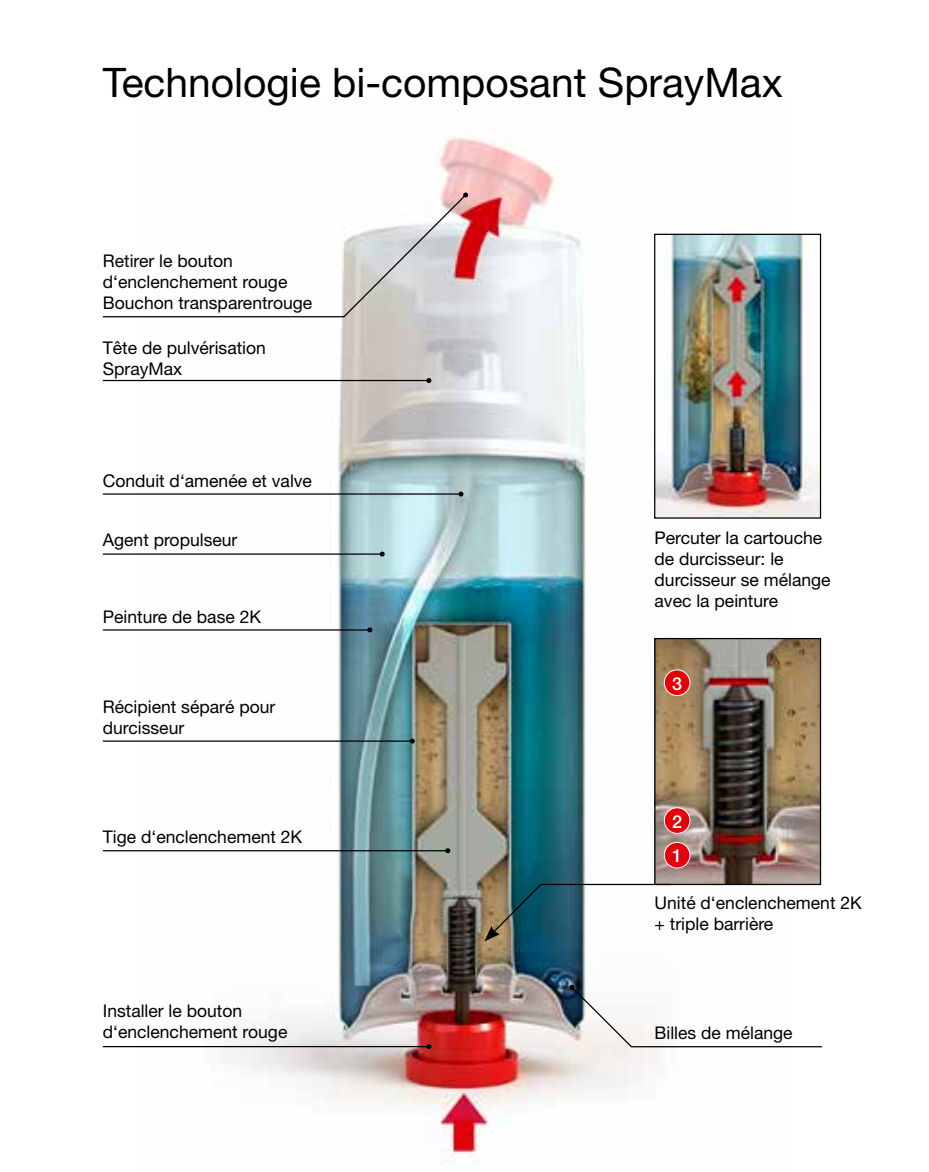
<style>
.page{position:relative;width:929px;height:1172px;background:#fff}
.page>*{position:absolute;margin:0;border:0;box-sizing:border-box;transform-origin:0 0}
.t1{font:40.75px "Helvetica Neue";color:#000}
.t2{font:500 17.75px "Helvetica Neue CE";color:#fff}
.t3{font:17.5px/21px "Helvetica Neue";color:#000}
</style>
<div class="page">
<img style="left:139px;top:136px;width:648px;height:1028px">
<img style="left:656px;top:639px;width:163px;height:243px">
<div style="left:654px;top:637px;width:167px;height:247px;border:1px solid #000"></div>
<img style="left:656px;top:236px;width:163px;height:280px">
<div style="left:654px;top:234px;width:167px;height:284px;border:1px solid #000"></div>
<div style="left:664px;top:842px;width:25px;height:25px;background:#e3000b;border-radius:50%"></div>
<div style="left:663px;top:841px;width:27px;height:27px;border:1px solid #fff;border-radius:50%"></div>
<div style="left:664px;top:807px;width:25px;height:26px;background:#e3000b;border-radius:50%"></div>
<div style="left:663px;top:807px;width:27px;height:26px;border:1px solid #fff;border-radius:50%"></div>
<div style="left:664px;top:669px;width:25px;height:26px;background:#e3000b;border-radius:50%"></div>
<div style="left:663px;top:669px;width:27px;height:26px;border:1px solid #fff;border-radius:50%"></div>
<hr style="left:103px;top:380px;width:326px;height:1px;background:#000">
<svg style="left:426px;top:378px;width:5px;height:5px"></svg>
<svg style="left:102px;top:193px;width:365px;height:125px"></svg>
<svg style="left:463px;top:192px;width:5px;height:6px"></svg>
<hr style="left:103px;top:1045px;width:326px;height:1px;background:#000">
<svg style="left:426px;top:1043px;width:5px;height:5px"></svg>
<hr style="left:103px;top:493px;width:358px;height:1px;background:#000">
<svg style="left:458px;top:491px;width:5px;height:5px"></svg>
<hr style="left:103px;top:553px;width:279px;height:1px;background:#000">
<svg style="left:379px;top:551px;width:5px;height:5px"></svg>
<hr style="left:103px;top:629px;width:267px;height:1px;background:#000">
<svg style="left:367px;top:627px;width:5px;height:5px"></svg>
<hr style="left:103px;top:740px;width:309px;height:1px;background:#000">
<svg style="left:410px;top:738px;width:5px;height:5px"></svg>
<hr style="left:103px;top:849px;width:345px;height:2px;background:#000">
<svg style="left:445px;top:848px;width:5px;height:5px"></svg>
<svg style="left:569px;top:984px;width:253px;height:63px"></svg>
<svg style="left:484px;top:883px;width:187px;height:58px"></svg>
<h1 class="t1" style="left:103px;top:58px;width:681px">Technologie bi-composant SprayMax</h1>
<p class="t3" style="left:103px;top:250px;width:211px">Retirer le bouton d‘enclenchement rouge<br>Bouchon transparentrouge</p>
<p class="t3" style="left:103px;top:337px;width:165px">Tête de pulvérisation<br>SprayMax</p>
<p class="t3" style="left:103px;top:470px;width:211px">Conduit d‘amenée et valve</p>
<p class="t3" style="left:103px;top:528px;width:136px">Agent propulseur</p>
<p class="t3" style="left:103px;top:605px;width:160px">Peinture de base 2K</p>
<p class="t3" style="left:103px;top:696px;width:174px">Récipient séparé pour durcisseur</p>
<p class="t3" style="left:103px;top:825px;width:201px">Tige d‘enclenchement 2K</p>
<p class="t3" style="left:103px;top:1000px;width:186px">Installer le bouton d‘enclenchement rouge</p>
<p class="t3" style="left:654px;top:527px;width:178px">Percuter la cartouche de durcisseur: le durcisseur se mélange avec la peinture</p>
<p class="t2" style="left:672px;top:672px;width:11px">3</p>
<p class="t2" style="left:672px;top:810px;width:11px">2</p>
<p class="t2" style="left:672px;top:844px;width:11px">1</p>
<p class="t3" style="left:654px;top:891px;width:209px">Unité d‘enclenchement 2K + triple barrière</p>
<p class="t3" style="left:654px;top:1021px;width:140px">Billes de mélange</p>
</div>
